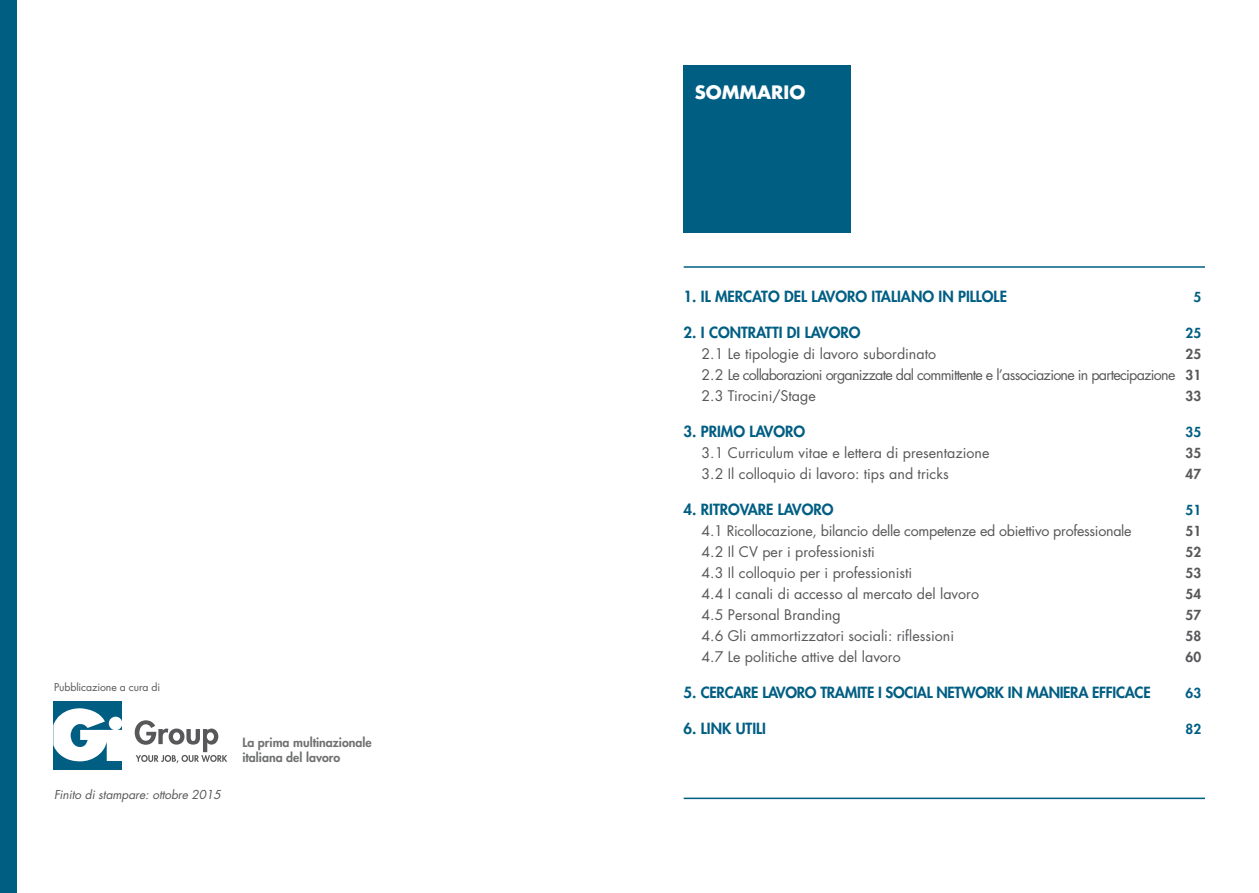
<style>
.page{position:relative;width:1259px;height:893px;background:#fff}
.page>*{position:absolute;margin:0;border:0;box-sizing:border-box;transform-origin:0 0}
.t1{font:700 18px "Futura Std";color:#fff}
.t2{font:800 15px "Futura";color:#005e83}
.t3{font:800 15px "Futura";letter-spacing:-.02em;color:#005e83}
.t4{font:14.25px "Futura";color:#58585a}
.t5{font:14.25px/21px "Futura";letter-spacing:-.05em;color:#58585a}
.t6{font:14.25px "Futura";letter-spacing:-.02em;color:#58585a}
.t7{font:800 13.5px "Futura";color:#58585a}
.t8{font:800 13.5px "Futura";color:#005e83}
.t9{font:800 12.45px/14.9px "Futura";color:#707172}
.t10{font:italic 12px "Futura";letter-spacing:-.01em;color:#58585a}
.t11{font:10.5px "Futura";letter-spacing:-.01em;color:#58585a}
.s1{font-weight:800;font-size:13.5px}
</style>
<div class="page">
<svg style="left:135px;top:720px;width:92px;height:43px"></svg>
<div style="left:54px;top:701px;width:68px;height:68px;background:#005e83"></div>
<svg style="left:54px;top:708px;width:68px;height:54px"></svg>
<div style="left:109px;top:717px;width:13px;height:13px;background:#fff;border-radius:50%"></div>
<div style="left:683px;top:65px;width:167px;height:167px;background:#005e83"></div>
<hr style="left:683px;top:266px;width:522px;height:2px;background:#005e83">
<div style="left:0;top:0;width:17px;height:893px;background:#005e83"></div>
<hr style="left:683px;top:798px;width:522px;height:1px;background:#005e83">
<p class="t11" style="left:54px;top:680px;width:108px">Pubblicazione a cura di</p>
<p class="t10" style="left:54px;top:786px;width:168px">Finito di stampare: ottobre 2015</p>
<p class="t9" style="left:242px;top:735px;width:131px">La prima multinazionale italiana del lavoro</p>
<p class="t1" style="left:695px;top:80px;width:112px">SOMMARIO</p>
<p class="t2" style="left:683px;top:286px;width:325px">1. IL MERCATO DEL LAVORO ITALIANO IN PILLOLE</p>
<p class="t8" style="left:1193px;top:288px;width:9px">5</p>
<p class="t2" style="left:683px;top:322px;width:178px">2. I CONTRATTI DI LAVORO</p>
<p class="t8" style="left:1185px;top:324px;width:17px">25</p>
<p class="t4" style="left:701px;top:343px;width:236px">2.1 Le tipologie di lavoro subordinato</p>
<p class="t7" style="left:1185px;top:345px;width:17px">25</p>
<p class="t5" style="left:701px;top:364px;width:501px">2.2 Le collaborazioni organizzate dal committente e l’associazione in partecipazione <span class="s1">31<br></span>2.3 Tirocini/Stage</p>
<p class="t7" style="left:1185px;top:387px;width:17px">33</p>
<p class="t2" style="left:683px;top:421px;width:123px">3. PRIMO LAVORO</p>
<p class="t8" style="left:1185px;top:423px;width:17px">35</p>
<p class="t4" style="left:701px;top:442px;width:289px">3.1 Curriculum vitae e lettera di presentazione</p>
<p class="t7" style="left:1185px;top:444px;width:17px">35</p>
<p class="t4" style="left:701px;top:463px;width:249px">3.2 Il colloquio di lavoro: tips and tricks</p>
<p class="t7" style="left:1185px;top:465px;width:17px">47</p>
<p class="t2" style="left:683px;top:499px;width:152px">4. RITROVARE LAVORO</p>
<p class="t8" style="left:1185px;top:501px;width:17px">51</p>
<p class="t6" style="left:701px;top:520px;width:431px">4.1 Ricollocazione, bilancio delle competenze ed obiettivo professionale</p>
<p class="t7" style="left:1185px;top:522px;width:17px">51</p>
<p class="t4" style="left:701px;top:541px;width:175px">4.2 Il CV per i professionisti</p>
<p class="t7" style="left:1185px;top:543px;width:17px">52</p>
<p class="t4" style="left:701px;top:562px;width:212px">4.3 Il colloquio per i professionisti</p>
<p class="t7" style="left:1185px;top:564px;width:17px">53</p>
<p class="t4" style="left:701px;top:583px;width:279px">4.4 I canali di accesso al mercato del lavoro</p>
<p class="t7" style="left:1185px;top:585px;width:17px">54</p>
<p class="t4" style="left:701px;top:604px;width:141px">4.5 Personal Branding</p>
<p class="t7" style="left:1185px;top:606px;width:17px">57</p>
<p class="t4" style="left:701px;top:625px;width:254px">4.6 Gli ammortizzatori sociali: riflessioni</p>
<p class="t7" style="left:1185px;top:627px;width:17px">58</p>
<p class="t4" style="left:701px;top:646px;width:201px">4.7 Le politiche attive del lavoro</p>
<p class="t7" style="left:1185px;top:648px;width:17px">60</p>
<p class="t3" style="left:683px;top:682px;width:469px">5. CERCARE LAVORO TRAMITE I SOCIAL NETWORK IN MANIERA EFFICACE</p>
<p class="t8" style="left:1185px;top:684px;width:17px">63</p>
<p class="t2" style="left:683px;top:718px;width:84px">6. LINK UTILI</p>
<p class="t8" style="left:1185px;top:720px;width:17px">82</p>
</div>
